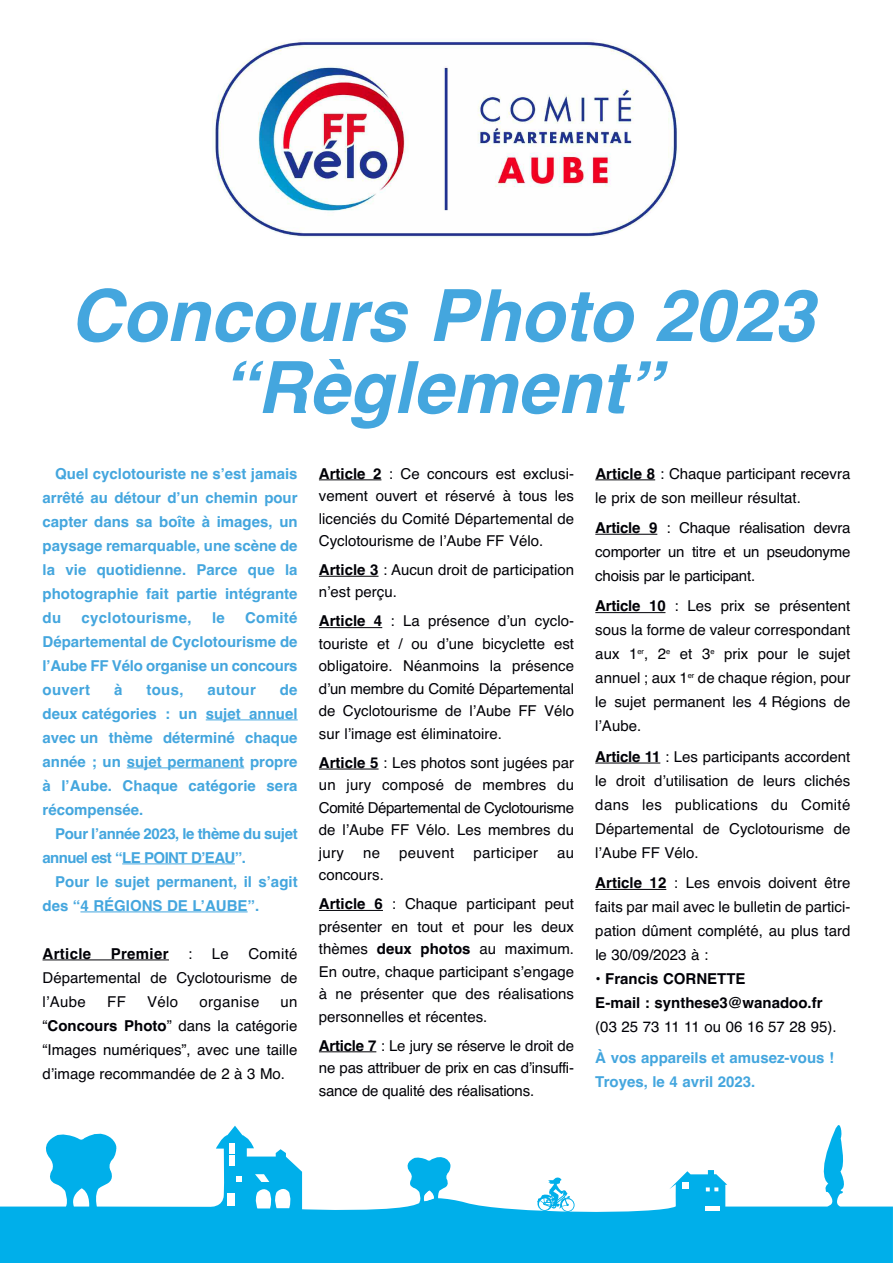
<style>
.page{position:relative;width:893px;height:1263px;background:#fff}
.page>*{position:absolute;margin:0;border:0;box-sizing:border-box;transform-origin:0 0}
.t1{font:italic 700 72px/72px "Helvetica";color:#44a6de;text-align:center}
.t2{font:15px/24px "Helvetica";color:#000006;text-align:justify}
.t3{font:700 15px/24px "Helvetica";color:#44a6de;text-align:justify}
.t4{font:700 15px/24px "Helvetica";letter-spacing:-.03em;color:#44a6de}
.t5{font:700 15px/24px "Helvetica";color:#000006}
.t6{font:15px "Helvetica";letter-spacing:.02em;color:#000006}
.t7{font:700 15px "Helvetica";letter-spacing:.02em;color:#44a6de}
.t8{font:700 15px "Helvetica";letter-spacing:.02em;color:#000006}
.s1{font-weight:700}
.s2{font-weight:400}
</style>
<div class="page">
<hr style="left:206px;top:719px;width:92px;height:1px;background:#44a6de">
<hr style="left:127px;top:767px;width:117px;height:1px;background:#44a6de">
<hr style="left:122px;top:863px;width:113px;height:1px;background:#44a6de">
<hr style="left:80px;top:911px;width:168px;height:1px;background:#44a6de">
<hr style="left:43px;top:959px;width:126px;height:1px;background:#000006">
<hr style="left:319px;top:479px;width:62px;height:1px;background:#000006">
<hr style="left:319px;top:576px;width:60px;height:1px;background:#000006">
<hr style="left:319px;top:627px;width:63px;height:1px;background:#000006">
<hr style="left:319px;top:769px;width:60px;height:1px;background:#000006">
<hr style="left:319px;top:910px;width:64px;height:1px;background:#000006">
<hr style="left:319px;top:1051px;width:57px;height:1px;background:#000006">
<hr style="left:595px;top:479px;width:60px;height:1px;background:#000006">
<hr style="left:595px;top:534px;width:62px;height:1px;background:#000006">
<hr style="left:595px;top:612px;width:70px;height:1px;background:#000006">
<hr style="left:595px;top:763px;width:65px;height:1px;background:#000006">
<hr style="left:595px;top:889px;width:71px;height:1px;background:#000006">
<svg style="left:0;top:1125px;width:893px;height:138px"></svg>
<svg style="left:561px;top:1198px;width:14px;height:14px"></svg>
<div style="left:562px;top:1199px;width:12px;height:12px;background:#fff;border-radius:50%"></div>
<svg style="left:536px;top:1176px;width:34px;height:35px"></svg>
<div style="left:230px;top:1143px;width:5px;height:10px;background:#fff"></div>
<div style="left:230px;top:1156px;width:5px;height:10px;background:#fff"></div>
<svg style="left:236px;top:1176px;width:5px;height:5px"></svg>
<div style="left:228px;top:1193px;width:7px;height:13px;background:#fff"></div>
<svg style="left:254px;top:1174px;width:38px;height:34px"></svg>
<svg style="left:424px;top:1191px;width:10px;height:10px"></svg>
<svg style="left:682px;top:1182px;width:6px;height:6px"></svg>
<svg style="left:706px;top:1187px;width:12px;height:4px"></svg>
<div style="left:705px;top:1206px;width:14px;height:5px;background:#fff"></div>
<img style="left:213px;top:40px;width:466px;height:198px">
<h1 class="t1" style="left:70px;top:280px;width:746px">Concours Photo 2023 “Règlement”</h1>
<p class="t3" style="left:43px;top:461px;width:257px;text-indent:13px">Quel cyclotouriste ne s’est jamais arrêté au détour d’un chemin pour capter dans sa boîte à images, un paysage remarquable, une scène de la vie quotidienne. Parce que la photographie fait partie intégrante du</p>
<p class="t3" style="left:43px;top:605px;width:257px;text-indent:203px">Comité Départemental de Cyclotourisme de l’Aube FF Vélo organise un concours ouvert</p>
<p class="t7" style="left:81px;top:609px;width:112px">cyclotourisme,</p>
<p class="t3" style="left:212px;top:605px;width:14px">le</p>
<p class="t3" style="left:114px;top:677px;width:10px">à</p>
<p class="t3" style="left:146px;top:677px;width:39px">tous,</p>
<p class="t3" style="left:207px;top:677px;width:50px">autour</p>
<p class="t3" style="left:43px;top:677px;width:257px;text-indent:237px">de deux catégories : un sujet annuel avec un thème déterminé chaque année ; un sujet permanent propre à l’Aube. Chaque catégorie sera récompensée.</p>
<p class="t4" style="left:43px;top:821px;width:257px;text-indent:13px">Pour l’année 2023, le thème du sujet annuel est “LE POINT D’EAU”.</p>
<p class="t3" style="left:43px;top:869px;width:257px;text-indent:13px">Pour le sujet permanent, il s’agit des “4 RÉGIONS DE L’AUBE”.</p>
<p class="t8" style="left:43px;top:945px;width:50px">Article</p>
<p class="t8" style="left:111px;top:945px;width:59px">Premier</p>
<p class="t2" style="left:188px;top:941px;width:6px">:</p>
<p class="t2" style="left:212px;top:941px;width:19px">Le</p>
<p class="t2" style="left:43px;top:941px;width:257px;text-indent:206px">Comité Départemental de Cyclotourisme de l’Aube</p>
<p class="t2" style="left:107px;top:989px;width:20px">FF</p>
<p class="t2" style="left:147px;top:989px;width:33px">Vélo</p>
<p class="t6" style="left:199px;top:993px;width:61px">organise</p>
<p class="t2" style="left:43px;top:989px;width:257px;text-indent:238px">un “<span class="s1">Concours Photo</span>” dans la catégorie “Images numériques”, avec une taille d’image recommandée de 2 à 3 Mo.</p>
<p class="t2" style="left:319px;top:462px;width:257px;line-height:22.5px"><span class="s1">Article 2</span> : Ce concours est exclusi&shy;vement ouvert et réservé à tous les licenciés du Comité Départemental de Cyclotourisme de l’Aube FF Vélo.</p>
<p class="t2" style="left:319px;top:558px;width:257px;line-height:22.5px"><span class="s1">Article 3</span> : Aucun droit de participation n’est perçu.</p>
<p class="t2" style="left:319px;top:610px;width:257px;line-height:22.5px"><span class="s1">Article 4</span> : La présence d’un cyclo&shy;touriste et / ou d’une bicyclette est obligatoire. Néanmoins la présence d’un membre du Comité Départemental de Cyclotourisme de l’Aube FF Vélo sur l’image est éliminatoire.</p>
<p class="t2" style="left:319px;top:751px;width:257px;line-height:22.5px"><span class="s1">Article 5</span> : Les photos sont jugées par un jury composé de membres du Comité Départemental de Cyclotourisme de l’Aube FF Vélo. Les membres du jury</p>
<p class="t2" style="left:363px;top:840px;width:19px">ne</p>
<p class="t6" style="left:399px;top:844px;width:57px">peuvent</p>
<p class="t6" style="left:473px;top:844px;width:66px">participer</p>
<p class="t2" style="left:557px;top:840px;width:19px">au</p>
<p class="t2" style="left:319px;top:860px;width:257px;line-height:29px">concours.<br><span class="s1">Article 6</span> : Chaque participant peut</p>
<p class="t2" style="left:319px;top:915px;width:257px;line-height:22.5px">présenter en tout et pour les deux thèmes <span class="s1">deux photos</span> au maximum.<br>En outre, chaque participant s’engage à ne présenter que des réalisations personnelles et récentes.</p>
<p class="t2" style="left:319px;top:1034px;width:257px;line-height:22.5px"><span class="s1">Article 7</span> : Le jury se réserve le droit de ne pas attribuer de prix en cas d’insuffi&shy;sance de qualité des réalisations.</p>
<p class="t2" style="left:595px;top:461px;width:257px"><span class="s1">Article 8</span> : Chaque participant recevra le prix de son meilleur résultat.</p>
<p class="t2" style="left:595px;top:516px;width:257px"><span class="s1">Article 9</span> : Chaque réalisation devra comporter un titre et un pseudonyme choisis par le participant.</p>
<p class="t2" style="left:595px;top:594px;width:257px"><span class="s1">Article 10</span> : Les prix se présentent sous la forme de valeur correspondant aux 1<sup>er</sup>, 2<sup>e</sup> et 3<sup>e</sup> prix pour le sujet annuel ; aux 1<sup>er</sup> de chaque région, pour le sujet permanent les 4 Régions de l’Aube.</p>
<p class="t2" style="left:595px;top:744px;width:257px"><span class="s1">Article 11</span> : Les participants accordent le droit d’utilisation de leurs clichés dans les publications du Comité Départemental de Cyclotourisme de l’Aube FF Vélo.</p>
<p class="t2" style="left:595px;top:871px;width:257px"><span class="s1">Article 12</span> : Les envois doivent être faits par mail avec le bulletin de partici&shy;pation dûment complété, au plus tard le 30/09/2023 à :</p>
<p class="t5" style="left:595px;top:967px;width:229px"><span class="s2">•</span> Francis CORNETTE<br>E-mail : synthese3@wanadoo.fr</p>
<p class="t2" style="left:595px;top:1015px;width:243px">(03 25 73 11 11 ou 06 16 57 28 95).</p>
<p class="t3" style="left:595px;top:1045px;width:240px">À vos appareils et amusez-vous !<br>Troyes, le 4 avril 2023.</p>
</div>
